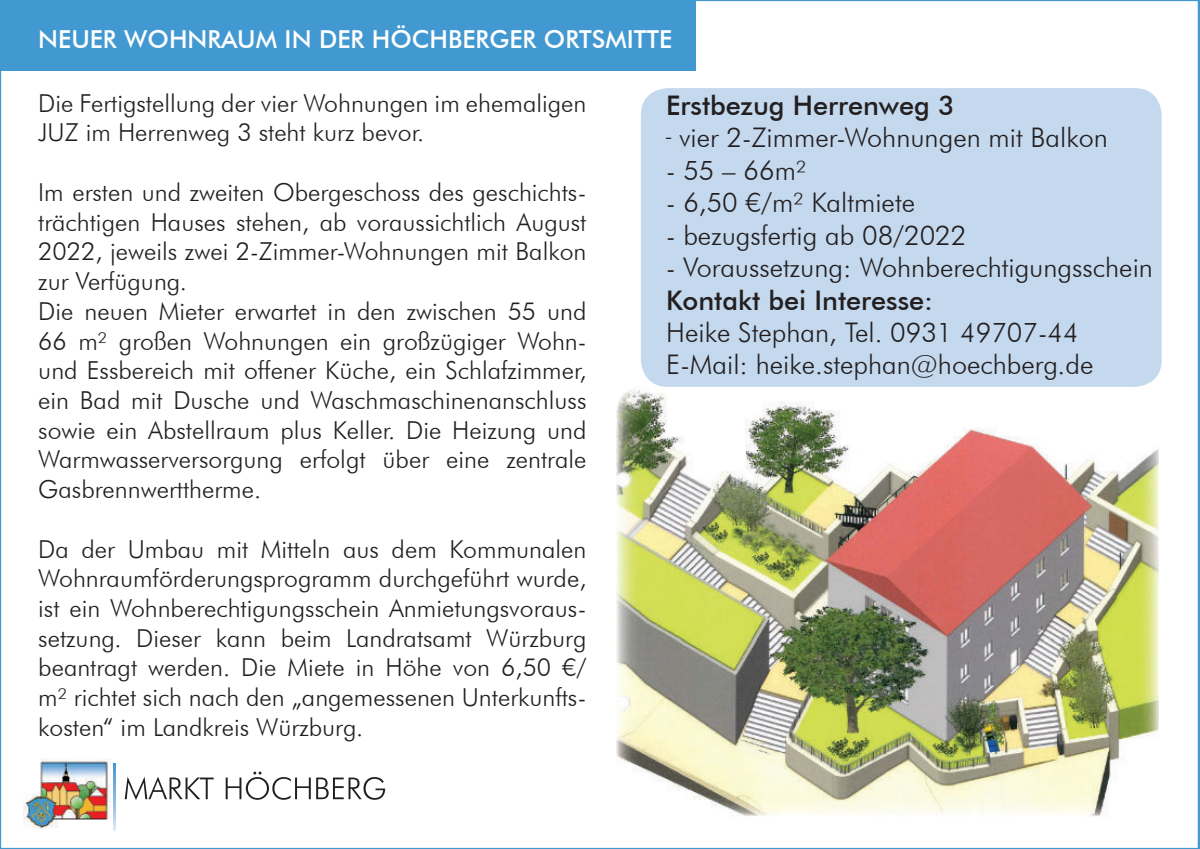
<style>
.page{position:relative;width:1200px;height:849px;background:#fff}
.page>*{position:absolute;margin:0;border:0;box-sizing:border-box;transform-origin:0 0}
.t1{font:300 27px/32.4px "Futura BT";color:#231f20}
.t2{font:500 27px "Futura BT";color:#231f20}
.t3{font:300 24.75px/29.7px "Futura BT";color:#231f20}
.t4{font:500 24.75px "Futura BT";color:#fff}
.s1{font-family:"Futura LT Pro"}
</style>
<div class="page">
<div style="left:640px;top:88px;width:521px;height:299px;background:#c4d8ee;border-radius:27px"></div>
<div style="left:0;top:0;width:695px;height:70px;background:#4299d1"></div>
<img style="left:616px;top:385px;width:542px;height:431px">
<img style="left:656px;top:385px;width:483px;height:2px">
<img style="left:23px;top:758px;width:88px;height:71px">
<svg style="left:125px;top:777px;width:89px;height:22px"></svg>
<svg style="left:226px;top:771px;width:159px;height:28px"></svg>
<p class="t4" style="left:38px;top:29px;width:635px">NEUER WOHNRAUM IN DER HÖCHBERGER ORTSMITTE</p>
<p class="t3" style="left:38px;top:90px;width:549px">Die Fertigstellung der vier Wohnungen im ehemaligen<br>JUZ im Herrenweg 3 steht kurz bevor.</p>
<p class="t3" style="left:38px;top:179px;width:549px">Im ersten und zweiten Obergeschoss des geschichts&shy;trächtigen Hauses stehen, ab voraussichtlich August 2022, jeweils zwei 2-Zimmer-Wohnungen mit Balkon zur Verfügung.<br>Die neuen Mieter erwartet in den zwischen 55 und 66 m² großen Wohnungen ein großzügiger Wohn&shy;und Essbereich mit offener Küche, ein Schlafzimmer, ein Bad mit Dusche und Waschmaschinenanschluss sowie ein Abstellraum plus Keller. Die Heizung und Warmwasserversorgung erfolgt über eine zentrale Gasbrennwerttherme.</p>
<p class="t3" style="left:38px;top:535px;width:549px;text-align:justify">Da der Umbau mit Mitteln aus dem Kommunalen Wohnraumförderungsprogramm durchgeführt wurde, ist ein Wohnberechtigungsschein Anmietungsvoraus&shy;setzung. Dieser kann beim Landratsamt Würzburg beantragt werden. Die Miete in Höhe von 6,50 €/ m² richtet sich nach den „angemessenen Unterkunfts&shy;kosten“ im Landkreis Würzburg.</p>
<p class="t2" style="left:666px;top:94px;width:289px">Erstbezug Herrenweg 3</p>
<p class="t1" style="left:666px;top:124px;width:443px"><span class="s1">-</span> vier 2-Zimmer-Wohnungen mit Balkon</p>
<p class="t1" style="left:666px;top:156px;width:141px">- 55 – 66m²</p>
<p class="t1" style="left:666px;top:188px;width:250px">- 6,50 €/m² Kaltmiete</p>
<p class="t1" style="left:666px;top:221px;width:301px">- bezugsfertig ab 08/2022</p>
<p class="t1" style="left:666px;top:253px;width:488px">- Voraussetzung: Wohnberechtigungsschein</p>
<p class="t2" style="left:666px;top:289px;width:268px">Kontakt bei Interesse:</p>
<p class="t1" style="left:666px;top:318px;width:428px">Heike Stephan, Tel. 0931 49707-44<br>E-Mail: heike.stephan@hoechberg.de</p>
</div>
